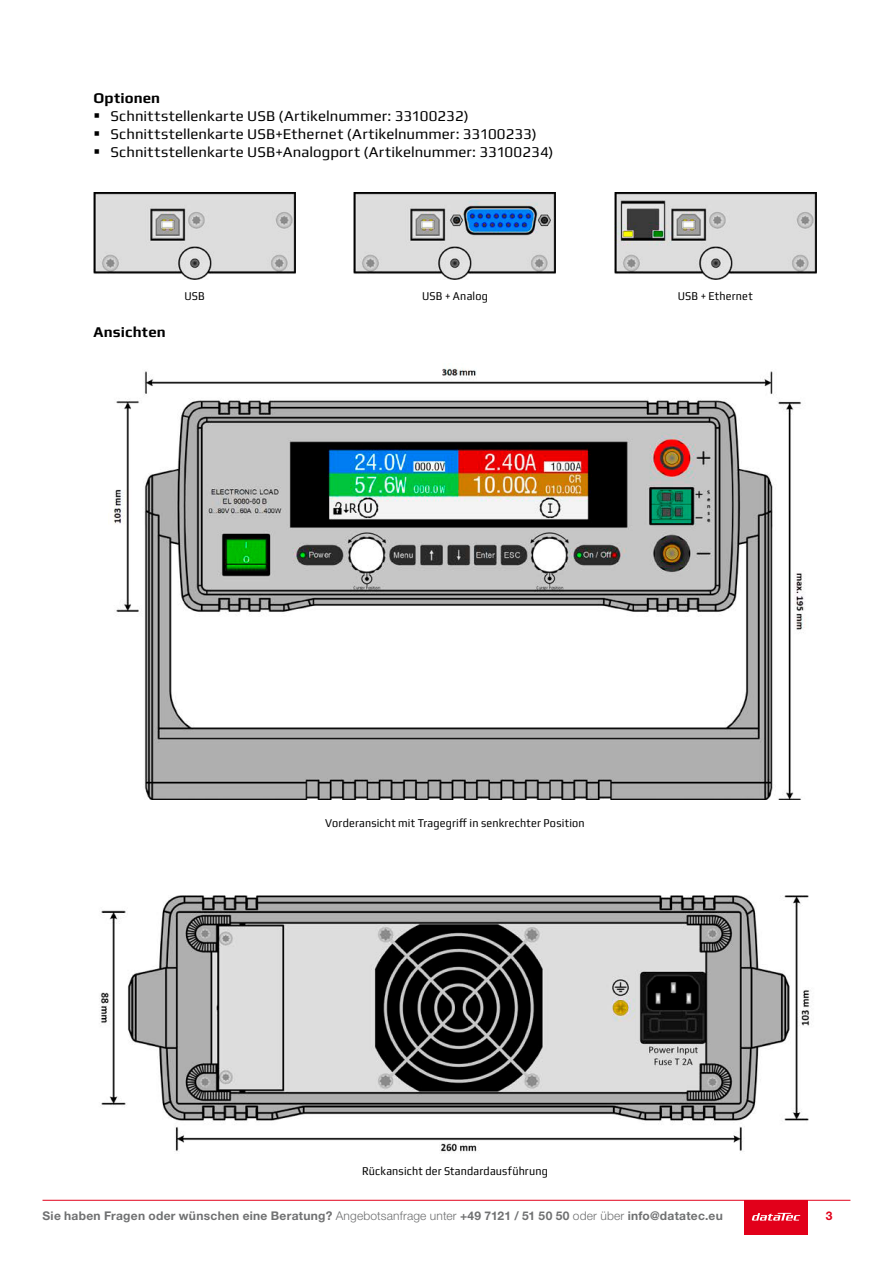
<style>
.page{position:relative;width:893px;height:1263px;background:#fff}
.page>*{position:absolute;margin:0;border:0;box-sizing:border-box;transform-origin:0 0}
.t1{font:15px/18px "Play";letter-spacing:.005em;color:#000}
.t2{font:700 15px "Play";letter-spacing:.005em;color:#000}
.t3{font:12px "Play";letter-spacing:.015em;color:#000;scale:.9 1}
.t4{font:700 12px "Helvetica Neue LT Pro";letter-spacing:.025em;color:#707172}
.t5{font:700 12px "Helvetica Neue LT Pro";color:#e2001a}
.s1{font-weight:300}
</style>
<div class="page">
<div style="left:744px;top:1200px;width:64px;height:34px;background:#e2001a"></div>
<svg style="left:752px;top:1213px;width:48px;height:7px"></svg>
<hr style="left:43px;top:1200px;width:807px;height:1px;background:#e2001a">
<img style="left:113px;top:367px;width:692px;height:433px">
<img style="left:99px;top:895px;width:712px;height:258px">
<img style="left:94px;top:192px;width:202px;height:87px">
<img style="left:353px;top:192px;width:203px;height:87px">
<img style="left:614px;top:192px;width:202px;height:87px">
<p class="t2" style="left:94px;top:89px;width:68px">Optionen</p>
<p class="t1" style="left:111px;top:107px;width:444px">Schnittstellenkarte USB (Artikelnummer: 33100232)<br>Schnittstellenkarte USB+Ethernet (Artikelnummer: 33100233)<br>Schnittstellenkarte USB+Analogport (Artikelnummer: 33100234)</p>
<p class="t2" style="left:94px;top:323px;width:74px">Ansichten</p>
<p class="t3" style="left:184px;top:288px;width:24px">USB</p>
<p class="t3" style="left:422px;top:288px;width:75px">USB + Analog</p>
<p class="t3" style="left:678px;top:288px;width:85px">USB + Ethernet</p>
<p class="t3" style="left:325px;top:816px;width:290px">Vorderansicht mit Tragegriff in senkrechter Position</p>
<p class="t3" style="left:362px;top:1164px;width:208px">Rückansicht der Standardausführung</p>
<p class="t4" style="left:43px;top:1209px;width:682px">Sie haben Fragen oder wünschen eine Beratung? <span class="s1">Angebotsanfrage unter</span> +49 7121 / 51 50 50 <span class="s1">oder über</span> info@datatec.eu</p>
<p class="t5" style="left:826px;top:1209px;width:8px">3</p>
</div>
